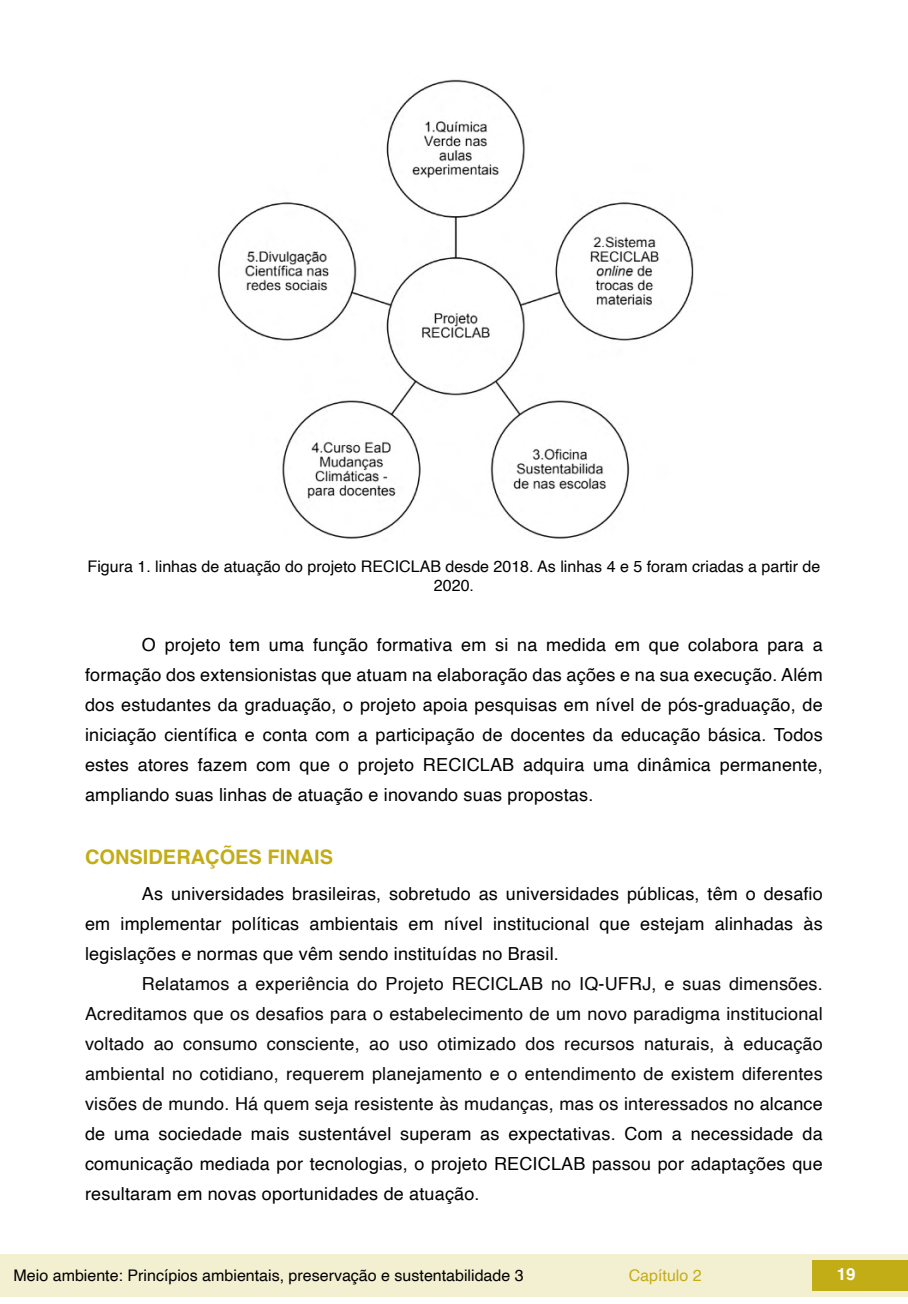
<style>
.page{position:relative;width:908px;height:1304px;background:#fff}
.page>*{position:absolute;margin:0;border:0;box-sizing:border-box;transform-origin:0 0}
.t1{font:700 20px "Helvetica";color:#c3ad17}
.t2{font:18px/30px "Helvetica";letter-spacing:.01em;color:#000;text-align:justify}
.t3{font:18px/30px "Helvetica";letter-spacing:.01em;color:#080808;text-align:justify}
.t4{font:700 16.8px "Helvetica";color:#fff}
.t5{font:16px/19.2px "Helvetica";color:#000;text-align:center}
.t6{font:16px "Helvetica";color:#c3ad17}
.s1{color:#000}
</style>
<div class="page">
<div style="left:0;top:1254px;width:906px;height:43px;background:#f3efd1"></div>
<div style="left:812px;top:1261px;width:95px;height:30px;background:#c3ad17"></div>
<img style="left:217px;top:79px;width:477px;height:460px">
<p class="t5" style="left:88px;top:557px;width:733px">Figura 1. linhas de atuação do projeto RECICLAB desde 2018. As linhas 4 e 5 foram criadas a partir de<br>2020.</p>
<p class="t2" style="left:85px;top:630px;width:738px;text-indent:57px">O projeto tem uma função formativa em si na medida em que colabora para a formação dos extensionistas que atuam na elaboração das ações e na sua execução. Além dos estudantes da graduação, o projeto apoia pesquisas em nível de pós-graduação, de iniciação científica e conta com a participação de docentes da educação básica. Todos estes atores fazem com que o projeto RECICLAB adquira uma dinâmica permanente, ampliando suas linhas de atuação e inovando suas propostas.</p>
<p class="t1" style="left:85px;top:845px;width:249px">CONSIDERAÇÕES FINAIS</p>
<p class="t2" style="left:85px;top:879px;width:738px;text-indent:57px">As universidades brasileiras, sobretudo as universidades públicas, têm o desafio em implementar políticas ambientais em nível institucional que estejam alinhadas às legislações e normas que vêm sendo instituídas no Brasil.</p>
<p class="t3" style="left:85px;top:969px;width:738px;text-indent:57px">Relatamos a experiência do Projeto RECICLAB no IQ-UFRJ, e suas dimensões.<br>Acreditamos que os desafios para o estabelecimento de um novo paradigma institucional voltado ao consumo consciente, ao uso otimizado dos recursos naturais, à educação ambiental no cotidiano, requerem planejamento e o entendimento de existem diferentes visões de mundo. Há quem seja resistente às mudanças, mas os interessados <span class="s1">no alcance de uma sociedade mais sustentável superam as expectativas. Com a necessidade da comunicação mediada por tecnologias, o projeto RECICLAB passou por adaptações que resultaram em novas oportunidades de atuação.</span></p>
<p class="t5" style="left:14px;top:1266px;width:511px">Meio ambiente: Princípios ambientais, preservação e sustentabilidade 3</p>
<p class="t6" style="left:628px;top:1263px;width:74px">Capítulo 2</p>
<p class="t4" style="left:836px;top:1264px;width:20px">19</p>
</div>
